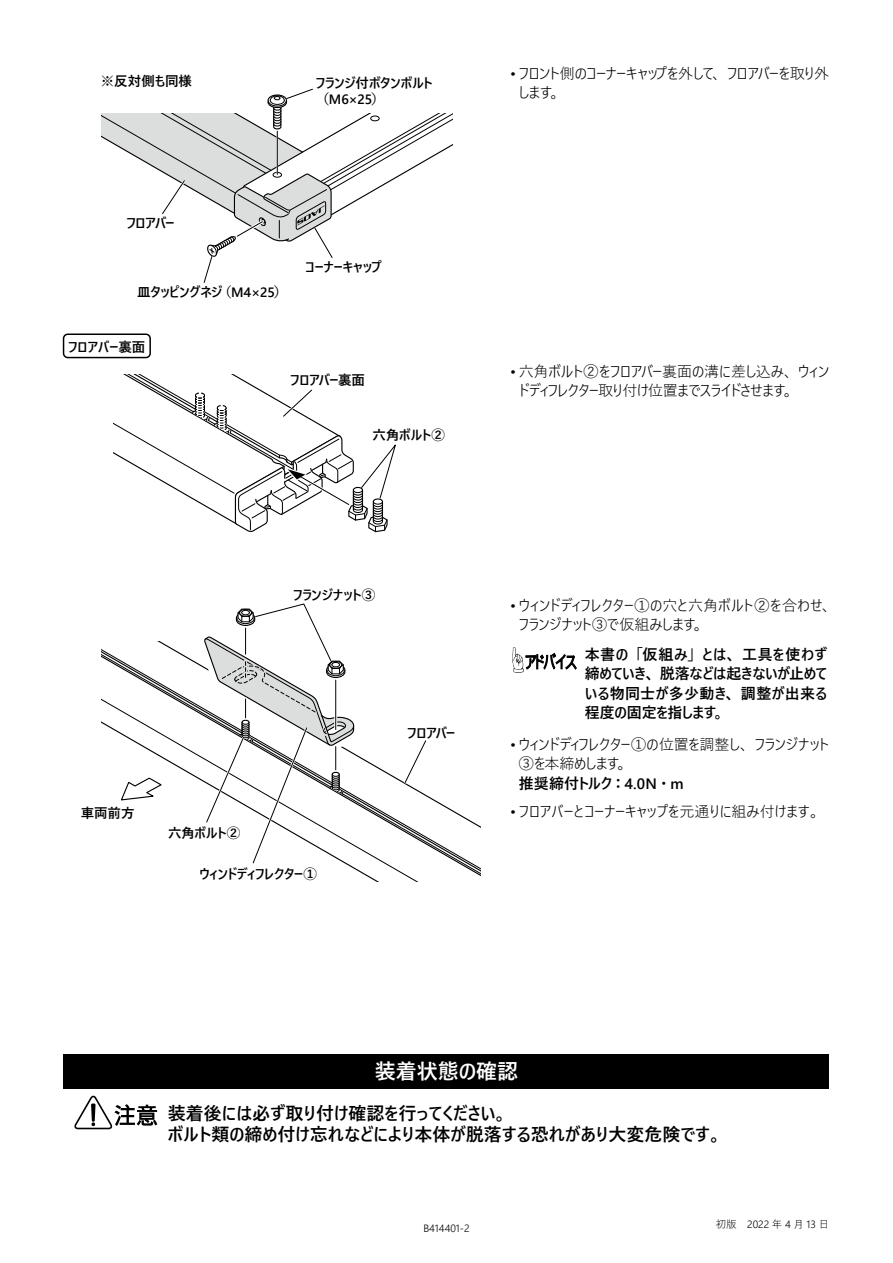
<style>
.page{position:relative;width:893px;height:1263px;background:#fff}
.page>*{position:absolute;margin:0;border:0;box-sizing:border-box;transform-origin:0 0}
.t1{font:600 21px "Yu Gothic UI";color:#fff}
.t2{font:600 18px/21px "Yu Gothic UI";color:#000}
.t3{font:300 15px/19.5px "Yu Gothic UI";letter-spacing:-.01em;color:#000}
.t4{font:600 15px/19.5px "Yu Gothic UI";letter-spacing:-.01em;color:#000;text-align:justify}
.t5{font:600 13.5px/16.2px "Yu Gothic UI";letter-spacing:-.015em;color:#000}
.t6{font:300 10.5px "Yu Gothic UI";color:#000}
</style>
<div class="page">
<svg style="left:101px;top:88px;width:351px;height:195px"></svg>
<svg style="left:113px;top:375px;width:283px;height:158px"></svg>
<svg style="left:101px;top:641px;width:380px;height:240px"></svg>
<svg style="left:402px;top:738px;width:27px;height:48px"></svg>
<svg style="left:188px;top:603px;width:180px;height:263px"></svg>
<svg style="left:120px;top:777px;width:43px;height:24px"></svg>
<div style="left:64px;top:1054px;width:765px;height:34px;background:#000"></div>
<svg style="left:74px;top:1096px;width:83px;height:33px"></svg>
<svg style="left:512px;top:647px;width:64px;height:26px"></svg>
<div style="left:63px;top:333px;width:88px;height:25px;border:2px solid #000;border-radius:4px"></div>
<p class="t5" style="left:101px;top:74px;width:93px">※反対側も同様</p>
<p class="t5" style="left:316px;top:75px;width:118px">フランジ付ボタンボルト（M6×25）</p>
<p class="t5" style="left:126px;top:215px;width:50px">フロアバー</p>
<p class="t5" style="left:137px;top:284px;width:152px">皿タッピングネジ（M4×25）</p>
<p class="t5" style="left:305px;top:259px;width:78px">コーナーキャップ</p>
<p class="t5" style="left:68px;top:339px;width:79px">フロアバー裏面</p>
<p class="t5" style="left:290px;top:372px;width:76px">フロアバー裏面</p>
<p class="t5" style="left:373px;top:427px;width:74px">六角ボルト②</p>
<p class="t3" style="left:519px;top:61px;width:312px;text-indent:-9px">• フロント側のコーナーキャップを外して、フロアバーを取り外します。</p>
<p class="t3" style="left:519px;top:360px;width:312px;text-indent:-9px">• 六角ボルト②をフロアバー裏面の溝に差し込み、ウィンドディフレクター取り付け位置までスライドさせます。</p>
<p class="t5" style="left:293px;top:588px;width:84px">フランジナット③</p>
<p class="t5" style="left:81px;top:805px;width:55px">車両前方</p>
<p class="t5" style="left:168px;top:825px;width:74px">六角ボルト②</p>
<p class="t5" style="left:199px;top:866px;width:119px">ウィンドディフレクター①</p>
<p class="t5" style="left:407px;top:725px;width:50px">フロアバー</p>
<p class="t3" style="left:519px;top:594px;width:314px;text-indent:-9px">• ウィンドディフレクター①の穴と六角ボルト②を合わせ、フランジナット③で仮組みします。</p>
<p class="t4" style="left:585px;top:645px;width:244px">本書の「仮組み」とは、工具を使わず締めていき、脱落などは起きないが止めている物同士が多少動き、調整が出来る程度の固定を指します。</p>
<p class="t3" style="left:519px;top:733px;width:312px;text-indent:-9px">• ウィンドディフレクター①の位置を調整し、フランジナット<br>③を本締めします。</p>
<p class="t4" style="left:519px;top:774px;width:167px">推奨締付トルク：4.0N ・ m</p>
<p class="t3" style="left:510px;top:800px;width:311px">• フロアバーとコーナーキャップを元通りに組み付けます。</p>
<h1 class="t1" style="left:375px;top:1059px;width:145px">装着状態の確認</h1>
<p class="t2" style="left:168px;top:1103px;width:556px">装着後には必ず取り付け確認を行ってください。<br>ボルト類の締め付け忘れなどにより本体が脱落する恐れがあり大変危険です。</p>
<p class="t6" style="left:423px;top:1218px;width:48px">B414401-2</p>
<p class="t6" style="left:716px;top:1214px;width:115px">初版　2022 年 4 月 13 日</p>
</div>
